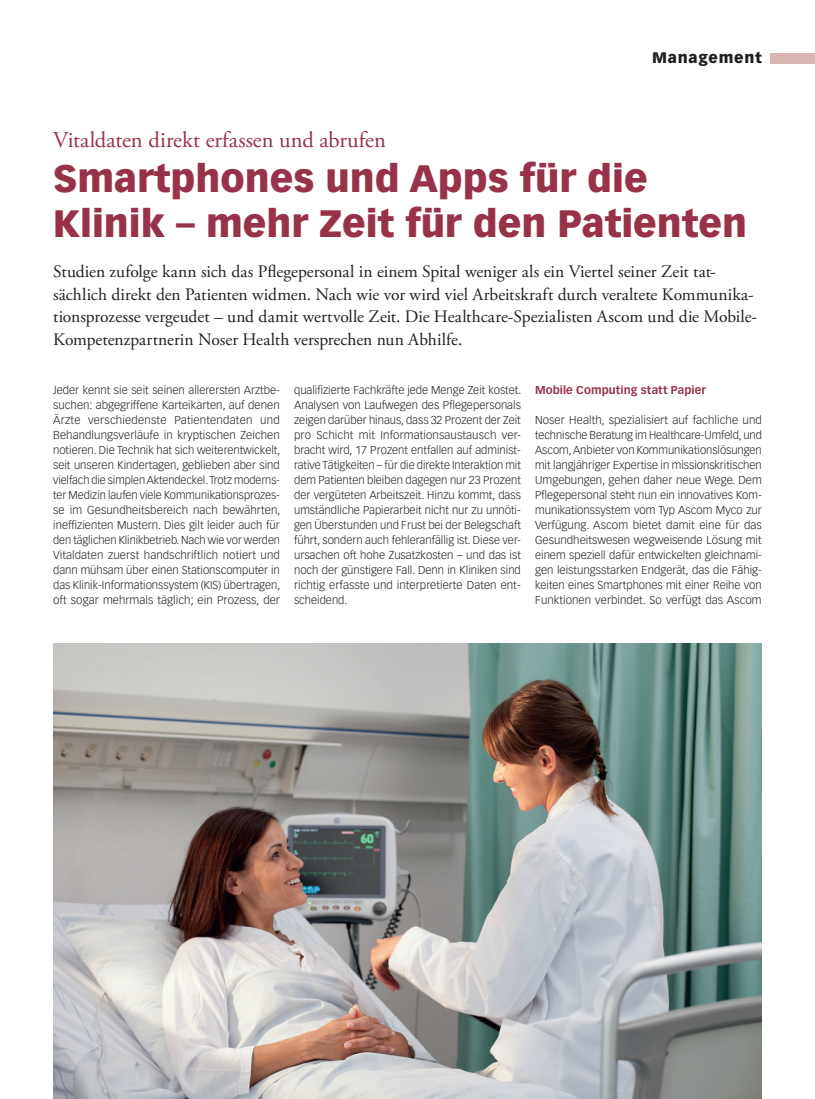
<style>
.page{position:relative;width:815px;height:1099px;background:#fff}
.page>*{position:absolute;margin:0;border:0;box-sizing:border-box;transform-origin:0 0}
.t1{font:900 37.5px/45px "Vectora LT Std";color:#983249}
.t2{font:22.5px "Adobe Garamond Pro";color:#983249}
.t3{font:17.5px/22.5px "Adobe Garamond Pro";color:#231f20}
.t4{font:900 15px "Vectora LT Std";letter-spacing:.05em;color:#231f20}
.t5{font:300 11.25px/15px "Vectora LT Std";letter-spacing:.005em;color:#231f20;text-align:justify}
.t6{font:700 11.25px "Vectora LT Std";letter-spacing:.01em;color:#983249}
</style>
<div class="page">
<div style="left:770px;top:53px;width:45px;height:10px;background:#d9b4b3"></div>
<img style="left:53px;top:643px;width:709px;height:455px">
<h3 class="t4" style="left:652px;top:49px;width:111px">Management</h3>
<h2 class="t2" style="left:53px;top:126px;width:334px">Vitaldaten direkt erfassen und abrufen</h2>
<h1 class="t1" style="left:53px;top:155px;width:695px">Smartphones und Apps für die<br>Klinik – mehr Zeit für den Patienten</h1>
<p class="t3" style="left:53px;top:261px;width:706px">Studien zufolge kann sich das Pflegepersonal in einem Spital weniger als ein Viertel seiner Zeit tat&shy;sächlich direkt den Patienten widmen. Nach wie vor wird viel Arbeitskraft durch veraltete Kommunika&shy;tionsprozesse vergeudet – und damit wertvolle Zeit. Die Healthcare-Spezialisten Ascom und die Mobile-Kompetenzpartnerin Noser Health versprechen nun Abhilfe.</p>
<p class="t5" style="left:53px;top:383px;width:229px">Jeder kennt sie seit seinen allerersten Arztbe&shy;suchen: abgegriffene Karteikarten, auf denen Ärzte verschiedenste Patientendaten und Behandlungsverläufe in kryptischen Zeichen notieren. Die Technik hat sich weiterentwickelt, seit unseren Kindertagen, geblieben aber sind vielfach die simplen Aktendeckel. Trotz moderns&shy;ter Medizin laufen viele Kommunikationsprozes&shy;se im Gesundheitsbereich nach bewährten, ineffizienten Mustern. Dies gilt leider auch für den täglichen Klinikbetrieb. Nach wie vor werden Vitaldaten zuerst handschriftlich notiert und dann mühsam über einen Stationscomputer in das Klinik-Informationssystem (KIS) übertragen, oft sogar mehrmals täglich; ein Prozess, der</p>
<p class="t5" style="left:294px;top:383px;width:229px">qualifizierte Fachkräfte jede Menge Zeit kostet.<br>Analysen von Laufwegen des Pflegepersonals zeigen darüber hinaus, dass 32 Prozent der Zeit pro Schicht mit Informationsaustausch ver&shy;bracht wird, 17 Prozent entfallen auf administ&shy;rative Tätigkeiten – für die direkte Interaktion mit dem Patienten bleiben dagegen nur 23 Prozent der vergüteten Arbeitszeit. Hinzu kommt, dass umständliche Papierarbeit nicht nur zu unnöti&shy;gen Überstunden und Frust bei der Belegschaft führt, sondern auch fehleranfällig ist. Diese ver&shy;ursachen oft hohe Zusatzkosten – und das ist noch der günstigere Fall. Denn in Kliniken sind richtig erfasste und interpretierte Daten ent&shy;scheidend.</p>
<p class="t6" style="left:535px;top:383px;width:173px">Mobile Computing statt Papier</p>
<p class="t5" style="left:535px;top:413px;width:228px">Noser Health, spezialisiert auf fachliche und technische Beratung im Healthcare-Umfeld, und Ascom, Anbieter von Kommunikationslösungen mit langjähriger Expertise in missionskritischen Umgebungen, gehen daher neue Wege. Dem Pflegepersonal steht nun ein innovatives Kom&shy;munikationssystem vom Typ Ascom Myco zur Verfügung. Ascom bietet damit eine für das Gesundheitswesen wegweisende Lösung mit einem speziell dafür entwickelten gleichnami&shy;gen leistungsstarken Endgerät, das die Fähig&shy;keiten eines Smartphones mit einer Reihe von Funktionen verbindet. So verfügt das Ascom</p>
</div>
